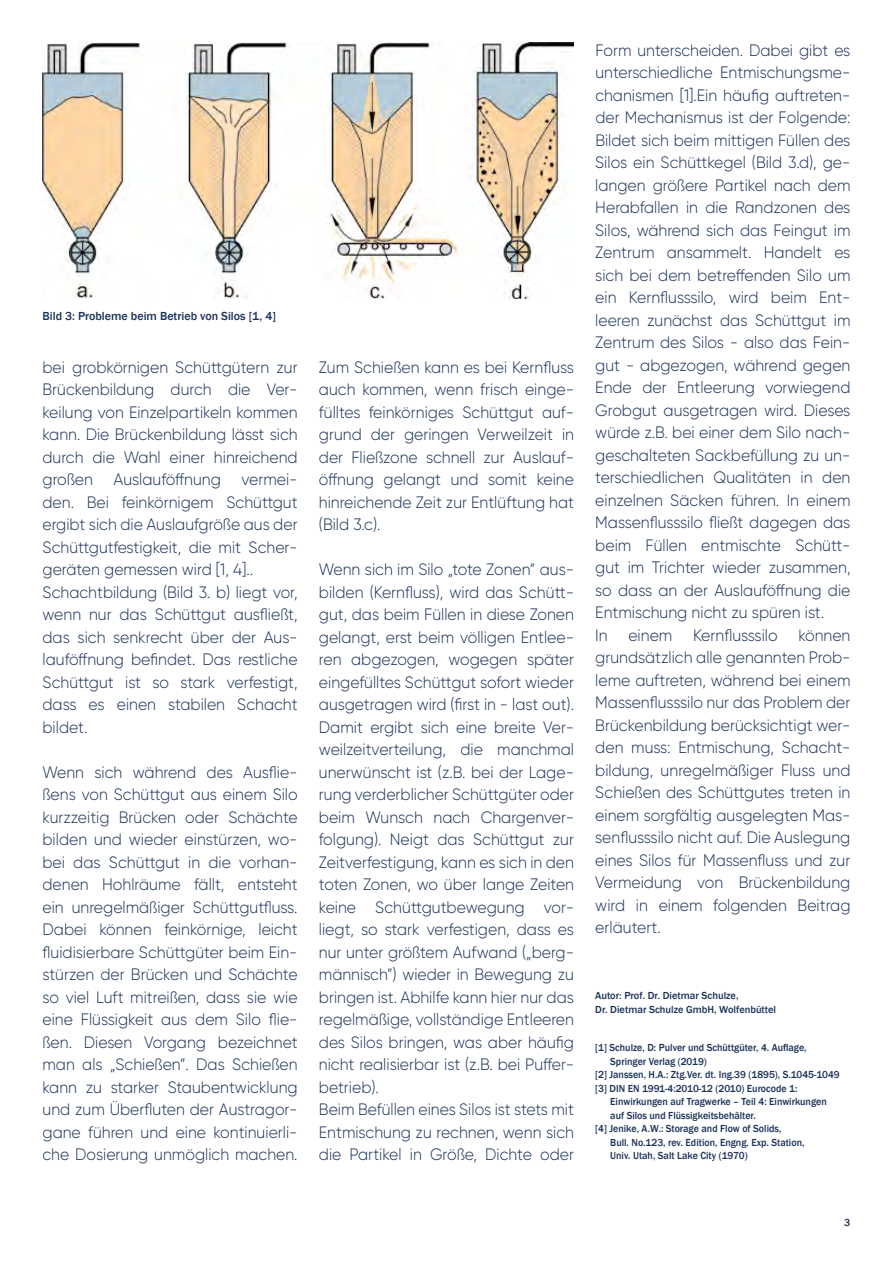
<style>
.page{position:relative;width:893px;height:1263px;background:#fff}
.page>*{position:absolute;margin:0;border:0;box-sizing:border-box;transform-origin:0 0}
.t1{font:300 16.5px/22.5px "Gilroy";color:#1a3259;scale:.95 1}
.t2{font:500 12px "Franklin Gothic";color:#1a3259}
.t3{font:500 10.5px "Franklin Gothic";color:#1a3259;scale:.95 1}
.t4{font:500 10.5px/13.5px "Franklin Gothic";color:#1a3259}
</style>
<div class="page">
<img style="left:43px;top:43px;width:531px;height:256px">
<p class="t2" style="left:43px;top:309px;width:235px">Bild 3: Probleme beim Betrieb von Silos [1, 4]</p>
<p class="t1" style="left:43px;top:355px;width:270px">bei grobkörnigen Schüttgütern zur<br>Brückenbildung durch die Ver&shy;keilung von Einzelpartikeln kommen kann. Die Brückenbildung lässt sich durch die Wahl einer hinreichend großen Auslauföffnung vermei&shy;den. Bei feinkörnigem Schüttgut ergibt sich die Auslaufgröße aus der<br>Schüttgutfestigkeit, die mit Scher&shy;geräten gemessen wird [1, 4]..<br>Schachtbildung (Bild 3. b) liegt vor, wenn nur das Schüttgut ausfließt, das sich senkrecht über der Aus&shy;lauföffnung befindet. Das restliche<br>Schüttgut ist so stark verfestigt, dass es einen stabilen Schacht bildet.</p>
<p class="t1" style="left:43px;top:760px;width:270px;text-align:justify">Wenn sich während des Ausflie&shy;ßens von Schüttgut aus einem Silo kurzzeitig Brücken oder Schächte bilden und wieder einstürzen, wo&shy;bei das Schüttgut in die vorhan&shy;denen Hohlräume fällt, entsteht ein unregelmäßiger Schüttgutfluss.<br>Dabei können feinkörnige, leicht fluidisierbare Schüttgüter beim Ein&shy;stürzen der Brücken und Schächte so viel Luft mitreißen, dass sie wie eine Flüssigkeit aus dem Silo flie&shy;ßen. Diesen Vorgang bezeichnet man als „Schießen”. Das Schießen kann zu starker Staubentwicklung und zum Überfluten der Austragor&shy;gane führen und eine kontinuierli&shy;che Dosierung unmöglich machen.</p>
<p class="t1" style="left:319px;top:355px;width:270px;text-align:justify">Zum Schießen kann es bei Kernfluss auch kommen, wenn frisch einge&shy;fülltes feinkörniges Schüttgut auf&shy;grund der geringen Verweilzeit in der Fließzone schnell zur Auslauf&shy;öffnung gelangt und somit keine hinreichende Zeit zur Entlüftung hat (Bild 3.c).</p>
<p class="t1" style="left:319px;top:558px;width:270px">Wenn sich im Silo „tote Zonen” aus&shy;bilden (Kernfluss), wird das Schütt&shy;gut, das beim Füllen in diese Zonen gelangt, erst beim völligen Entlee&shy;ren abgezogen, wogegen später eingefülltes Schüttgut sofort wieder ausgetragen wird (first in - last out).<br>Damit ergibt sich eine breite Ver&shy;weilzeitverteilung, die manchmal unerwünscht ist (z.B. bei der Lage&shy;rung verderblicher Schüttgüter oder beim Wunsch nach Chargenver&shy;folgung). Neigt das Schüttgut zur Zeitverfestigung, kann es sich in den toten Zonen, wo über lange Zeiten keine Schüttgutbewegung vor&shy;liegt, so stark verfestigen, dass es nur unter größtem Aufwand („berg&shy;männisch”) wieder in Bewegung zu bringen ist. Abhilfe kann hier nur das regelmäßige, vollständige Entleeren des Silos bringen, was aber häufig nicht realisierbar ist (z.B. bei Puffer&shy;betrieb).<br>Beim Befüllen eines Silos ist stets mit Entmischung zu rechnen, wenn sich die Partikel in Größe, Dichte oder</p>
<p class="t1" style="left:595px;top:39px;width:270px">Form unterscheiden. Dabei gibt es unterschiedliche Entmischungsme&shy;chanismen [1].Ein häufig auftreten&shy;der Mechanismus ist der Folgende:<br>Bildet sich beim mittigen Füllen des<br>Silos ein Schüttkegel (Bild 3.d), ge&shy;langen größere Partikel nach dem<br>Herabfallen in die Randzonen des<br>Silos, während sich das Feingut im<br>Zentrum ansammelt. Handelt es sich bei dem betreffenden Silo um ein Kernflusssilo, wird beim Ent&shy;leeren zunächst das Schüttgut im<br>Zentrum des Silos - also das Fein&shy;gut - abgezogen, während gegen<br>Ende der Entleerung vorwiegend<br>Grobgut ausgetragen wird. Dieses würde z.B. bei einer dem Silo nach&shy;geschalteten Sackbefüllung zu un&shy;terschiedlichen Qualitäten in den einzelnen Säcken führen. In einem<br>Massenflusssilo fließt dagegen das beim Füllen entmischte Schütt&shy;gut im Trichter wieder zusammen, so dass an der Auslauföffnung die<br>Entmischung nicht zu spüren ist.<br>In</p>
<p class="t1" style="left:628px;top:624px;width:48px">einem</p>
<p class="t1" style="left:693px;top:624px;width:91px">Kernflusssilo</p>
<p class="t1" style="left:595px;top:624px;width:270px;text-align:justify;text-indent:203px">können grundsätzlich alle genannten Prob&shy;leme auftreten, während bei einem Massenflusssilo nur das Problem der Brückenbildung berücksichtigt wer&shy;den muss: Entmischung, Schacht&shy;bildung, unregelmäßiger Fluss und Schießen des Schüttgutes treten in einem sorgfältig ausgelegten Mas&shy;senflusssilo nicht auf. Die Auslegung eines Silos für Massenfluss und zur Vermeidung von Brückenbildung wird in einem folgenden Beitrag erläutert.</p>
<p class="t4" style="left:595px;top:989px;width:182px">Autor: Prof. Dr. Dietmar Schulze,<br>Dr. Dietmar Schulze GmbH, Wolfenbüttel</p>
<p class="t3" style="left:595px;top:1041px;width:224px">[1] Schulze, D: Pulver und Schüttgüter, 4. Auflage,</p>
<p class="t3" style="left:610px;top:1055px;width:103px">Springer Verlag (2019)</p>
<p class="t3" style="left:595px;top:1068px;width:259px">[2] Janssen, H.A.: Ztg.Ver. dt. Ing.39 (1895), S.1045-1049</p>
<p class="t3" style="left:595px;top:1082px;width:214px">[3] DIN EN 1991-4:2010-12 (2010) Eurocode 1:</p>
<p class="t3" style="left:610px;top:1095px;width:229px">Einwirkungen auf Tragwerke – Teil 4: Einwirkungen</p>
<p class="t3" style="left:610px;top:1109px;width:155px">auf Silos und Flüssigkeitsbehälter.</p>
<p class="t3" style="left:595px;top:1122px;width:197px">[4] Jenike, A.W.: Storage and Flow of Solids,</p>
<p class="t3" style="left:610px;top:1136px;width:206px">Bull. No.123, rev. Edition, Engng. Exp. Station,</p>
<p class="t3" style="left:610px;top:1149px;width:146px">Univ. Utah, Salt Lake City (1970)</p>
<p class="t4" style="left:844px;top:1215px;width:8px">3</p>
</div>
